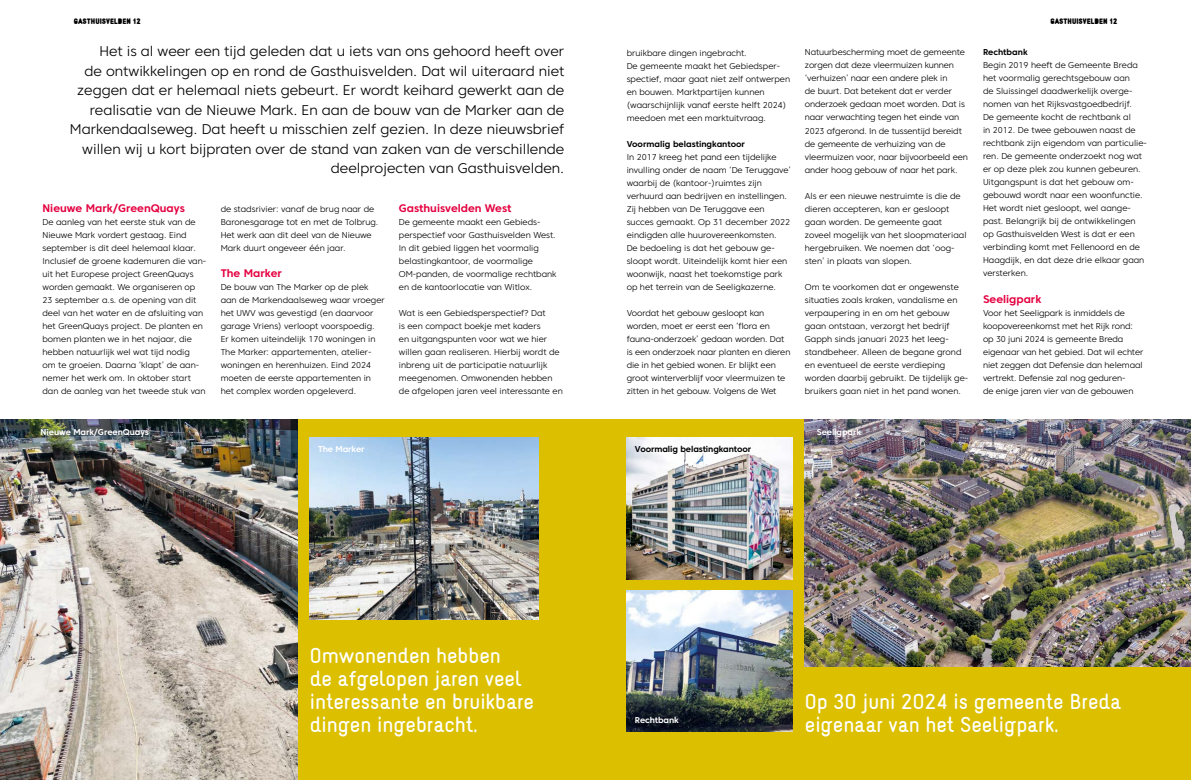
<style>
.page{position:relative;width:1191px;height:780px;background:#fff}
.page>*{position:absolute;margin:0;border:0;box-sizing:border-box;transform-origin:0 0}
.t1{font:19px/23px "Naiv Bold Text";color:#fff}
.t2{font:300 14px/19.5px "Core Sans C 35";color:#000;text-align:right}
.t3{font:700 11px "Core Sans C 65";color:#e40040}
.t4{font:300 8.5px/13px "Core Sans C 35";color:#000}
.t5{font:700 8.5px "Core Sans C 65";letter-spacing:-.01em;color:#000}
.t6{font:700 8.5px "Core Sans C 65";letter-spacing:-.01em;color:#fff}
.t7{font:900 7px "Naiv";color:#000}
</style>
<div class="page">
<div style="left:595px;top:420px;width:596px;height:360px;background:#dcc000"></div>
<div style="left:0;top:420px;width:595px;height:360px;background:#dcc000"></div>
<img style="left:0;top:420px;width:298px;height:360px">
<img style="left:310px;top:437px;width:229px;height:182px">
<img style="left:626px;top:437px;width:166px;height:142px">
<img style="left:626px;top:590px;width:166px;height:142px">
<img style="left:805px;top:420px;width:386px;height:247px">
<p class="t7" style="left:74px;top:17px;width:68px">GASTHUISVELDEN 12</p>
<p class="t7" style="left:1050px;top:17px;width:68px">GASTHUISVELDEN 12</p>
<p class="t2" style="left:70px;top:41px;width:496px">Het is al weer een tijd geleden dat u iets van ons gehoord heeft over<br>de ontwikkelingen op en rond de Gasthuisvelden. Dat wil uiteraard niet zeggen dat er helemaal niets gebeurt. Er wordt keihard gewerkt aan de realisatie van de Nieuwe Mark. En aan de bouw van de Marker aan de Markendaalseweg. Dat heeft u misschien zelf gezien. In deze nieuwsbrief willen wij u kort bijpraten over de stand van zaken van de verschillende deelprojecten van Gasthuisvelden.</p>
<p class="t3" style="left:43px;top:201px;width:144px">Nieuwe Mark/GreenQuays</p>
<p class="t4" style="left:43px;top:215px;width:165px">De aanleg van het eerste stuk van de Nieuwe Mark vordert gestaag. Eind september is dit deel helemaal klaar.<br>Inclusief de groene kademuren die van&shy;uit het Europese project GreenQuays worden gemaakt. We organiseren op 23 september a.s. de opening van dit deel van het water en de afsluiting van het GreenQuays project. De planten en bomen planten we in het najaar, die hebben natuurlijk wel wat tijd nodig<br>om te groeien. Daarna ‘klapt’ de aan&shy;nemer het werk om. In oktober start dan de aanleg van het tweede stuk van</p>
<p class="t4" style="left:221px;top:202px;width:159px">de stadsrivier: vanaf de brug naar de Baronesgarage tot en met de Tolbrug.<br>Het werk aan dit deel van de Nieuwe Mark duurt ongeveer één jaar.</p>
<p class="t3" style="left:221px;top:266px;width:63px">The Marker</p>
<p class="t4" style="left:221px;top:280px;width:166px">De bouw van The Marker op de plek aan de Markendaalseweg waar vroeger het UWV was gevestigd (en daarvoor garage Vriens) verloopt voorspoedig.<br>Er komen uiteindelijk 170 woningen in The Marker: appartementen, atelier&shy;woningen en herenhuizen. Eind 2024 moeten de eerste appartementen in het complex worden opgeleverd.</p>
<p class="t3" style="left:399px;top:201px;width:114px">Gasthuisvelden West</p>
<p class="t4" style="left:399px;top:215px;width:159px">De gemeente maakt een Gebieds&shy;perspectief voor Gasthuisvelden West.<br>In dit gebied liggen het voormalig belastingkantoor, de voormalige OM-panden, de voormalige rechtbank en de kantoorlocatie van Witlox.</p>
<p class="t4" style="left:399px;top:306px;width:165px">Wat is een Gebiedsperspectief? Dat<br>is een compact boekje met kaders<br>en uitgangspunten voor wat we hier willen gaan realiseren. Hierbij wordt de inbreng uit de participatie natuurlijk meegenomen. Omwonenden hebben de afgelopen jaren veel interessante en</p>
<p class="t4" style="left:626px;top:46px;width:165px">bruikbare dingen ingebracht.<br>De gemeente maakt het Gebiedsper&shy;spectief, maar gaat niet zelf ontwerpen en bouwen. Marktpartijen kunnen (waarschijnlijk vanaf eerste helft 2024) meedoen met een marktuitvraag.</p>
<p class="t5" style="left:626px;top:138px;width:120px">Voormalig belastingkantoor</p>
<p class="t4" style="left:626px;top:150px;width:166px">In 2017 kreeg het pand een tijdelijke invulling onder de naam ‘De Teruggave’ waarbij de (kantoor-)ruimtes zijn verhuurd aan bedrijven en instellingen.<br>Zij hebben van De Teruggave een succes gemaakt. Op 31 december 2022 eindigden alle huurovereenkomsten.<br>De bedoeling is dat het gebouw ge&shy;sloopt wordt. Uiteindelijk komt hier een woonwijk, naast het toekomstige park op het terrein van de Seeligkazerne.</p>
<p class="t4" style="left:626px;top:306px;width:165px">Voordat het gebouw gesloopt kan worden, moet er eerst een ‘flora en fauna-onderzoek’ gedaan worden. Dat is een onderzoek naar planten en dieren die in het gebied wonen. Er blijkt een groot winterverblijf voor vleermuizen te zitten in het gebouw. Volgens de Wet</p>
<p class="t4" style="left:805px;top:46px;width:165px">Natuurbescherming moet de gemeente zorgen dat deze vleermuizen kunnen ‘verhuizen’ naar een andere plek in<br>de buurt. Dat betekent dat er verder onderzoek gedaan moet worden. Dat is naar verwachting tegen het einde van 2023 afgerond. In de tussentijd bereidt de gemeente de verhuizing van de vleermuizen voor, naar bijvoorbeeld een ander hoog gebouw of naar het park.</p>
<p class="t4" style="left:805px;top:189px;width:163px">Als er een nieuwe nestruimte is die de dieren accepteren, kan er gesloopt gaan worden. De gemeente gaat zoveel mogelijk van het sloopmateriaal hergebruiken. We noemen dat ‘oog&shy;sten’ in plaats van slopen.</p>
<p class="t4" style="left:805px;top:280px;width:165px">Om te voorkomen dat er ongewenste situaties zoals kraken, vandalisme en verpaupering in en om het gebouw gaan ontstaan, verzorgt het bedrijf Gapph sinds januari 2023 het leeg&shy;standbeheer. Alleen de begane grond en eventueel de eerste verdieping worden daarbij gebruikt. De tijdelijk ge&shy;bruikers gaan niet in het pand wonen.</p>
<p class="t6" style="left:41px;top:427px;width:110px">Nieuwe Mark/GreenQuays</p>
<p class="t6" style="left:816px;top:427px;width:46px">Seeligpark</p>
<p class="t6" style="left:318px;top:443px;width:48px">The Marker</p>
<p class="t5" style="left:635px;top:443px;width:118px">Voormalig belastingkantoor</p>
<p class="t5" style="left:983px;top:47px;width:46px">Rechtbank</p>
<p class="t4" style="left:983px;top:59px;width:165px">Begin 2019 heeft de Gemeente Breda het voormalig gerechtsgebouw aan<br>de Sluissingel daadwerkelijk overge&shy;nomen van het Rijksvastgoedbedrijf.<br>De gemeente kocht de rechtbank al<br>in 2012. De twee gebouwen naast de rechtbank zijn eigendom van particulie&shy;ren. De gemeente onderzoekt nog wat er op deze plek zou kunnen gebeuren.<br>Uitgangspunt is dat het gebouw om&shy;gebouwd wordt naar een woonfunctie.<br>Het wordt niet gesloopt, wel aange&shy;past. Belangrijk bij de ontwikkelingen op Gasthuisvelden West is dat er een verbinding komt met Fellenoord en de Haagdijk, en dat deze drie elkaar gaan versterken.</p>
<p class="t3" style="left:983px;top:292px;width:60px">Seeligpark</p>
<p class="t4" style="left:983px;top:306px;width:162px">Voor het Seeligpark is inmiddels de koopovereenkomst met het Rijk rond: op 30 juni 2024 is gemeente Breda eigenaar van het gebied. Dat wil echter niet zeggen dat Defensie dan helemaal vertrekt. Defensie zal nog geduren-<br>de enige jaren vier van de gebouwen</p>
<h1 class="t1" style="left:310px;top:643px;width:226px">Omwonenden hebben<br>de afgelopen jaren veel interessante en bruikbare dingen ingebracht.</h1>
<p class="t6" style="left:635px;top:714px;width:45px">Rechtbank</p>
<h1 class="t1" style="left:805px;top:689px;width:318px">Op 30 juni 2024 is gemeente Breda eigenaar van het Seeligpark.</h1>
</div>
